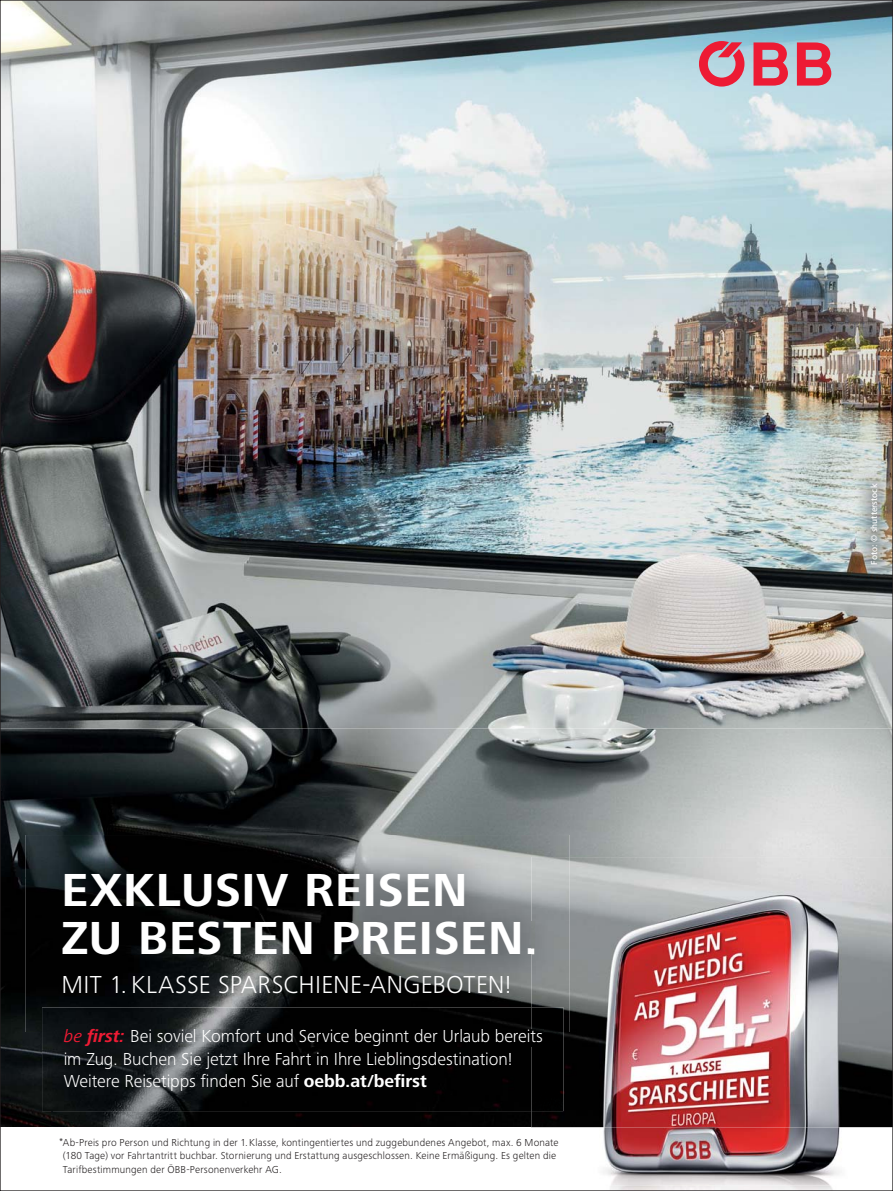
<style>
.page{position:relative;width:893px;height:1191px;background:#fff}
.page>*{position:absolute;margin:0;border:0;box-sizing:border-box;transform-origin:0 0}
.t1{font:700 48px/48px "Frutiger Next Pro";letter-spacing:.015em;color:#fff}
.t2{font:300 25.5px "Frutiger Next Pro";letter-spacing:.01em;color:#fff}
.t3{font:300 18px/22.5px "Frutiger Next Pro";letter-spacing:-.005em;color:#fff}
.t4{font:300 10.5px/13.5px "Frutiger Next Pro";letter-spacing:.02em;color:#231f20}
.t5{font:500 9px "Frutiger Next Pro";color:#fff}
.s1{font-weight:400;font-style:italic;color:#ed1b34}
.s2{font-weight:700;font-style:italic;color:#ed1b34}
.s3{font-weight:700}
</style>
<div class="page">
<img style="left:2px;top:2px;width:889px;height:875px">
<img style="left:2px;top:877px;width:50px;height:250px">
<img style="left:52px;top:1111px;width:479px;height:16px">
<img style="left:855px;top:469px;width:36px;height:110px">
<img style="left:25px;top:835px;width:544px;height:197px">
<img style="left:63px;top:921px;width:468px;height:33px">
<img style="left:42px;top:1007px;width:489px;height:104px">
<img style="left:132px;top:1029px;width:399px;height:17px">
<img style="left:531px;top:857px;width:360px;height:328px">
<img style="left:531px;top:857px;width:38px;height:175px">
<img style="left:531px;top:921px;width:3px;height:33px">
<img style="left:531px;top:1032px;width:12px;height:14px">
<svg style="left:531px;top:1029px;width:12px;height:3px"></svg>
<img style="left:531px;top:1138px;width:28px;height:10px">
<img style="left:531px;top:1151px;width:25px;height:10px">
<svg style="left:797px;top:42px;width:34px;height:44px"></svg>
<svg style="left:753px;top:42px;width:35px;height:44px;background:#d9576b"></svg>
<svg style="left:699px;top:41px;width:45px;height:46px;background:#cf7487"></svg>
<h1 class="t1" style="left:61px;top:865px;width:478px">EXKLUSIV REISEN<br>ZU BESTEN PREISEN.</h1>
<h2 class="t2" style="left:61px;top:972px;width:451px">MIT 1. KLASSE SPARSCHIENE-ANGEBOTEN!</h2>
<h3 class="t3" style="left:64px;top:1025px;width:481px"><span class="s1">be</span> <span class="s2">first:</span> Bei soviel Komfort und Service beginnt der Urlaub bereits im Zug. Buchen Sie jetzt Ihre Fahrt in Ihre Lieblingsdestination!<br>Weitere Reisetipps finden Sie auf <span class="s3">oebb.at/befirst</span></h3>
<p class="t4" style="left:63px;top:1136px;width:497px;text-indent:-4px">*Ab-Preis pro Person und Richtung in der 1. Klasse, kontingentiertes und zuggebundenes Angebot, max. 6 Monate (180 Tage) vor Fahrtantritt buchbar. Stornierung und Erstattung ausgeschlossen. Keine Ermäßigung. Es gelten die<br>Tarifbestimmungen der ÖBB-Personenverkehr AG.</p>
<p class="t5" style="left:869px;top:564px;width:82px;rotate:-90deg">Foto: © shutterstock</p>
</div>
